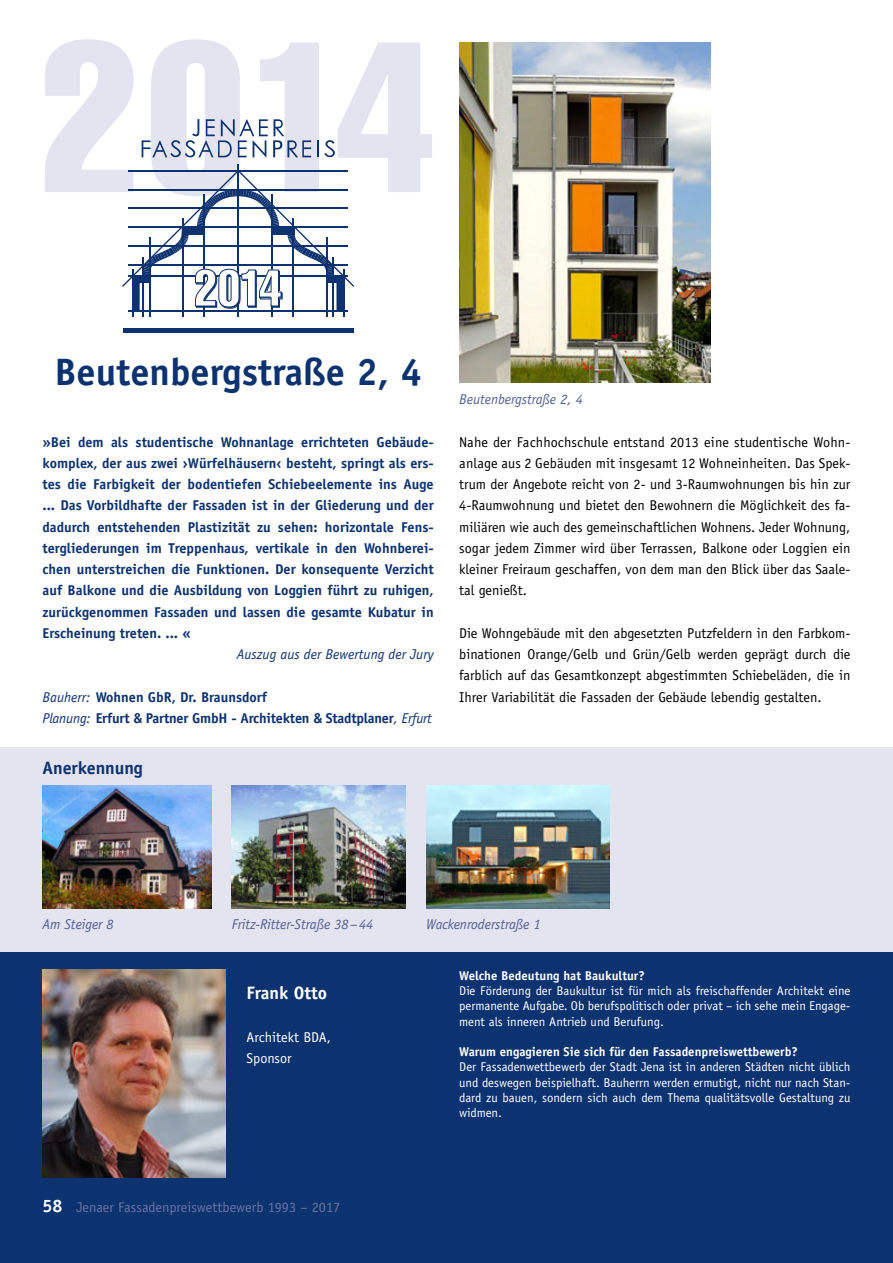
<style>
.page{position:relative;width:893px;height:1263px;background:#fff}
.page>*{position:absolute;margin:0;border:0;box-sizing:border-box;transform-origin:0 0}
.t1{font:extra-condensed 210px "Helvetica";color:#e3e4ef}
.t2{font:extra-condensed 50.55px "Helvetica";color:#fff;scale:.95 1}
.t3{font:700 38.25px "Officina Sans";color:#0d3270}
.t4{font:700 18px "Officina Sans";letter-spacing:-.005em;color:#0d3270}
.t5{font:700 18px "Officina Sans";color:#fff}
.t6{font:14.25px/21.3px "Officina Sans";color:#000;text-align:justify}
.t7{font:700 14.25px/21.3px "Officina Sans";color:#0d3270;text-align:justify}
.t8{font:italic 14.25px "Officina Sans";letter-spacing:-.005em;color:#535f95}
.t9{font:14.25px "Officina Sans";color:#6972a3}
.t10{font:italic 14.25px "Officina Sans";color:#0d3270}
.t11{font:14.25px/21.3px "Officina Sans";color:#fff}
.t12{font:12.75px/15.3px "Officina Sans";color:#fff;text-align:justify}
.t13{font:700 12.75px "Officina Sans";color:#fff}
.s1{font-weight:400;font-style:italic}
.s2{font-weight:700;font-size:18px;color:#fff}
</style>
<div class="page">
<img style="left:459px;top:43px;width:251px;height:340px">
<div style="left:0;top:927px;width:893px;height:336px;background:#0d3270"></div>
<div style="left:0;top:747px;width:893px;height:204px;background:#e3e4ef"></div>
<img style="left:43px;top:786px;width:169px;height:123px">
<img style="left:426px;top:786px;width:183px;height:123px">
<img style="left:232px;top:786px;width:173px;height:123px">
<svg style="left:317px;top:140px;width:18px;height:18px"></svg>
<svg style="left:142px;top:119px;width:169px;height:39px"></svg>
<hr style="left:128px;top:311px;width:219px;height:1px;background:#0d3270">
<hr style="left:203px;top:194px;width:2px;height:123px;background:#0d3270">
<hr style="left:183px;top:218px;width:1px;height:99px;background:#0d3270">
<hr style="left:149px;top:237px;width:1px;height:80px;background:#0d3270">
<hr style="left:143px;top:257px;width:1px;height:60px;background:#0d3270">
<hr style="left:132px;top:269px;width:1px;height:48px;background:#0d3270">
<hr style="left:272px;top:194px;width:1px;height:123px;background:#0d3270">
<hr style="left:292px;top:218px;width:2px;height:99px;background:#0d3270">
<hr style="left:326px;top:237px;width:1px;height:80px;background:#0d3270">
<hr style="left:332px;top:257px;width:1px;height:60px;background:#0d3270">
<hr style="left:343px;top:269px;width:1px;height:48px;background:#0d3270">
<hr style="left:238px;top:164px;width:1px;height:153px;background:#0d3270">
<div style="left:133px;top:279px;width:7px;height:32px;background:#0d3270"></div>
<div style="left:336px;top:279px;width:7px;height:32px;background:#0d3270"></div>
<div style="left:123px;top:328px;width:230px;height:5px;background:#0d3270"></div>
<svg style="left:122px;top:170px;width:232px;height:139px"></svg>
<img style="left:43px;top:969px;width:182px;height:209px">
<h1 class="t1" style="left:41px;top:1px;width:395px">2014</h1>
<h2 class="t2" style="left:195px;top:260px;width:93px">2014</h2>
<h3 class="t3" style="left:55px;top:348px;width:368px">Beutenbergstraße 2, 4</h3>
<p class="t7" style="left:43px;top:431px;width:393px">»Bei dem als studentische Wohnanlage errichteten Gebäude&shy;komplex, der aus zwei ›Würfelhäusern‹ besteht, springt als ers&shy;tes die Farbigkeit der bodentiefen Schiebeelemente ins Auge ... Das Vorbildhafte der Fassaden ist in der Gliederung und der dadurch entstehenden Plastizität zu sehen: horizontale Fens&shy;tergliederungen im Treppenhaus, vertikale in den Wohnberei&shy;chen unterstreichen die Funktionen. Der konsequente Verzicht auf Balkone und die Ausbildung von Loggien führt zu ruhigen, zurückgenommen Fassaden und lassen die gesamte Kubatur in Erscheinung treten. ... «</p>
<p class="t10" style="left:237px;top:646px;width:198px">Auszug aus der Bewertung der Jury</p>
<p class="t7" style="left:43px;top:686px;width:391px"><span class="s1">Bauherr:</span> Wohnen GbR, Dr. Braunsdorf<br><span class="s1">Planung:</span> Erfurt &amp; Partner GmbH - Architekten &amp; Stadtplaner<span class="s1">, Erfurt</span></p>
<p class="t4" style="left:43px;top:757px;width:102px">Anerkennung</p>
<p class="t8" style="left:459px;top:391px;width:125px">Beutenbergstraße 2, 4</p>
<p class="t6" style="left:459px;top:431px;width:393px">Nahe der Fachhochschule entstand 2013 eine studentische Wohn&shy;anlage aus 2 Gebäuden mit insgesamt 12 Wohneinheiten. Das Spek&shy;trum der Angebote reicht von 2- und 3-Raumwohnungen bis hin zur 4-Raumwohnung und bietet den Bewohnern die Möglichkeit des fa&shy;miliären wie auch des gemeinschaftlichen Wohnens. Jeder Wohnung, sogar jedem Zimmer wird über Terrassen, Balkone oder Loggien ein kleiner Freiraum geschaffen, von dem man den Blick über das Saale&shy;tal genießt.</p>
<p class="t6" style="left:459px;top:622px;width:393px">Die Wohngebäude mit den abgesetzten Putzfeldern in den Farbkom&shy;binationen Orange/Gelb und Grün/Gelb werden geprägt durch die farblich auf das Gesamtkonzept abgestimmten Schiebeläden, die in Ihrer Variabilität die Fassaden der Gebäude lebendig gestalten.</p>
<p class="t8" style="left:43px;top:916px;width:73px">Am Steiger 8</p>
<p class="t8" style="left:426px;top:916px;width:116px">Wackenroderstraße 1</p>
<p class="t8" style="left:232px;top:916px;width:143px">Fritz-Ritter-Straße 38–44</p>
<p class="t5" style="left:247px;top:982px;width:82px">Frank Otto</p>
<p class="t11" style="left:247px;top:1026px;width:86px">Architekt BDA,<br>Sponsor</p>
<p class="t9" style="left:43px;top:1199px;width:299px"><span class="s2">58</span> Jenaer Fassadenpreiswettbewerb 1993 – 2017</p>
<p class="t13" style="left:459px;top:967px;width:187px">Welche Bedeutung hat Baukultur?</p>
<p class="t12" style="left:459px;top:983px;width:393px">Die Förderung der Baukultur ist für mich als freischaffender Architekt eine permanente Aufgabe. Ob berufspolitisch oder privat – ich sehe mein Engage&shy;ment als inneren Antrieb und Berufung.</p>
<p class="t13" style="left:459px;top:1044px;width:340px">Warum engagieren Sie sich für den Fassadenpreiswettbewerb?</p>
<p class="t12" style="left:459px;top:1059px;width:393px">Der Fassadenwettbewerb der Stadt Jena ist in anderen Städten nicht üblich und deswegen beispielhaft. Bauherrn werden ermutigt, nicht nur nach Stan&shy;dard zu bauen, sondern sich auch dem Thema qualitätsvolle Gestaltung zu widmen.</p>
</div>
